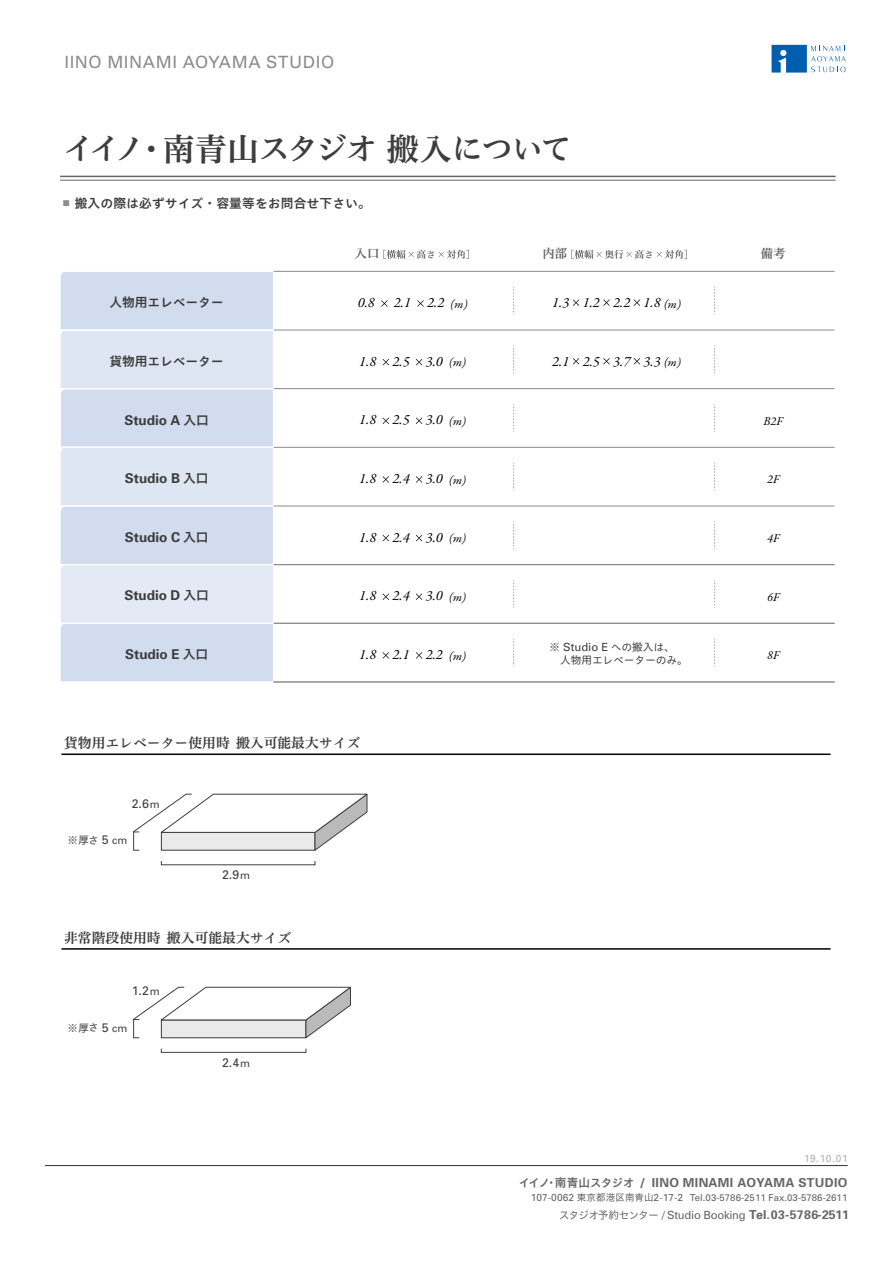
<style>
.page{position:relative;width:893px;height:1263px;background:#fff}
.page>*{position:absolute;margin:0;border:0;box-sizing:border-box;transform-origin:0 0}
.t1{font:30.6px "Hiragino UD Serif Std W6";letter-spacing:-.065em;color:#3d3d3d}
.t2{font:16.95px "Univers";letter-spacing:.035em;color:#8b8b8b}
.t3{font:italic 14.25px "Garamond Premr Pro";color:#000}
.t4{font:13.8px "Hiragino UD Serif Std W6";color:#3d3d3d}
.t5{font:700 13.5px "Univers";letter-spacing:-.005em;color:#3d3d3d}
.t6{font:12.75px "Hiragino UD Sans Std N W6";letter-spacing:.01em;color:#3d3d3d}
.t7{font:700 12.45px "Univers";letter-spacing:.02em;color:#656666}
.t8{font:700 12.45px "Univers";letter-spacing:.025em;color:#666}
.t9{font:12.45px "Univers";color:#404040}
.t10{font:12.45px "Hiragino UD Serif Std W6";color:#666}
.t11{font:12.3px "Hiragino UD Sans Std N W6";letter-spacing:.035em;color:#3d3d3d}
.t12{font:italic 12px "Garamond Premr Pro";color:#000}
.t13{font:11.25px "Univers";color:#3d3d3d}
.t14{font:10.5px "Hiragino UD Sans Std W4";color:#404040}
.t15{font:10.2px "Hiragino UD Sans Std W4";letter-spacing:.04em;color:#3d3d3d}
.t16{font:10.2px "Univers";color:#b2b2b2}
.t17{font:9.6px "Univers";letter-spacing:.005em;color:#646565}
.t18{font:9.3px "Hiragino UD Serif Std W6";color:#666}
.s1{font-size:31.95px}
.s2{font-size:12.3px}
.s3{font-size:12px}
.s4{font-size:12.75px}
.s5{font-family:"Hiragino UD Sans Std N W6";font-weight:400;font-size:12.75px}
.s6{font-size:13.2px}
.s7{font-size:10.5px}
.s8{font-size:10.05px}
.s9{font-family:"Univers";font-size:12.45px}
.s10{font-family:"Univers"}
.s11{font-family:"Hiragino UD Sans Std W4";font-size:10.65px}
.s12{font-family:"Hiragino UD Sans Std W4";font-size:10.2px}
.s13{font-size:10.65px}
.s14{font-family:"Hiragino UD Sans Std N W6";font-weight:400;font-size:11.25px}
.s15{font-family:"Hiragino UD Sans Std N W6";font-weight:400;font-size:11.7px}
.s16{font-size:10.2px;color:#656666}
.s17{font-family:"Hiragino UD Sans Std W4";color:#656666}
.s18{font-family:"Hiragino UD Sans Std W4";font-weight:400;font-size:10.2px}
.s19{font-family:"Hiragino UD Sans Std W4";font-weight:400;font-size:10.65px}
.s20{font-weight:400;font-size:11.25px}
</style>
<div class="page">
<hr style="left:60px;top:176px;width:776px;height:1px;background:#666">
<svg style="left:771px;top:45px;width:75px;height:28px"></svg>
<svg style="left:383px;top:250px;width:43px;height:9px"></svg>
<svg style="left:439px;top:250px;width:30px;height:9px"></svg>
<svg style="left:381px;top:300px;width:7px;height:7px"></svg>
<svg style="left:417px;top:300px;width:7px;height:7px"></svg>
<svg style="left:383px;top:359px;width:6px;height:6px"></svg>
<svg style="left:416px;top:359px;width:6px;height:6px"></svg>
<svg style="left:383px;top:417px;width:6px;height:7px"></svg>
<svg style="left:416px;top:417px;width:6px;height:7px"></svg>
<svg style="left:383px;top:476px;width:6px;height:7px"></svg>
<svg style="left:416px;top:476px;width:6px;height:7px"></svg>
<svg style="left:383px;top:535px;width:6px;height:6px"></svg>
<svg style="left:416px;top:535px;width:6px;height:6px"></svg>
<svg style="left:383px;top:593px;width:6px;height:7px"></svg>
<svg style="left:416px;top:593px;width:6px;height:7px"></svg>
<svg style="left:383px;top:652px;width:6px;height:7px"></svg>
<svg style="left:416px;top:652px;width:6px;height:7px"></svg>
<svg style="left:571px;top:250px;width:73px;height:9px"></svg>
<svg style="left:657px;top:250px;width:30px;height:9px"></svg>
<svg style="left:573px;top:299px;width:6px;height:7px"></svg>
<svg style="left:603px;top:299px;width:7px;height:7px"></svg>
<svg style="left:634px;top:299px;width:6px;height:7px"></svg>
<svg style="left:573px;top:358px;width:6px;height:6px"></svg>
<svg style="left:603px;top:358px;width:7px;height:6px"></svg>
<svg style="left:634px;top:358px;width:6px;height:6px"></svg>
<hr style="left:274px;top:271px;width:561px;height:1px;background:#8b8b8b">
<hr style="left:274px;top:330px;width:561px;height:1px;background:#8b8b8b">
<hr style="left:274px;top:388px;width:561px;height:1px;background:#8b8b8b">
<hr style="left:274px;top:447px;width:561px;height:1px;background:#8b8b8b">
<hr style="left:274px;top:506px;width:561px;height:1px;background:#8b8b8b">
<hr style="left:274px;top:564px;width:561px;height:1px;background:#8b8b8b">
<svg style="left:60px;top:270px;width:215px;height:413px;background:#d9e1f1"></svg>
<hr style="left:274px;top:623px;width:561px;height:1px;background:#8b8b8b">
<svg style="left:513px;top:287px;width:1px;height:27px"></svg>
<svg style="left:513px;top:346px;width:1px;height:27px"></svg>
<svg style="left:513px;top:404px;width:1px;height:28px"></svg>
<svg style="left:513px;top:463px;width:1px;height:27px"></svg>
<svg style="left:513px;top:522px;width:1px;height:27px"></svg>
<svg style="left:513px;top:580px;width:1px;height:28px"></svg>
<svg style="left:513px;top:639px;width:1px;height:27px"></svg>
<svg style="left:714px;top:287px;width:1px;height:27px"></svg>
<svg style="left:714px;top:346px;width:1px;height:27px"></svg>
<svg style="left:714px;top:404px;width:1px;height:28px"></svg>
<svg style="left:714px;top:463px;width:1px;height:27px"></svg>
<svg style="left:714px;top:522px;width:1px;height:27px"></svg>
<svg style="left:714px;top:580px;width:1px;height:28px"></svg>
<svg style="left:714px;top:639px;width:1px;height:27px"></svg>
<hr style="left:274px;top:682px;width:561px;height:1px;background:#8b8b8b">
<hr style="left:60px;top:330px;width:214px;height:1px;background:#fff">
<hr style="left:60px;top:388px;width:214px;height:1px;background:#fff">
<hr style="left:60px;top:447px;width:214px;height:1px;background:#fff">
<hr style="left:60px;top:505px;width:214px;height:1px;background:#fff">
<hr style="left:60px;top:564px;width:214px;height:1px;background:#fff">
<hr style="left:60px;top:180px;width:776px;height:1px;background:#666">
<hr style="left:45px;top:1165px;width:803px;height:1px;background:#333">
<div style="left:161px;top:861px;width:154px;height:4px;border:1px solid #404040"></div>
<svg style="left:133px;top:793px;width:235px;height:58px"></svg>
<hr style="left:62px;top:753px;width:769px;height:2px;background:#000">
<svg style="left:133px;top:986px;width:218px;height:52px"></svg>
<hr style="left:62px;top:948px;width:769px;height:2px;background:#000">
<p class="t2" style="left:64px;top:52px;width:271px">IINO MINAMI AOYAMA STUDIO</p>
<h1 class="t1" style="left:64px;top:126px;width:509px">イイノ<span class="s1">・南青山</span>スタジオ<span class="s1">搬入</span>について</h1>
<p class="t6" style="left:62px;top:193px;width:310px"><sup>■</sup> 搬入<span class="s2">の</span>際<span class="s2">は</span>必<span class="s2">ずサイズ</span>・容量等<span class="s2">をお</span>問合<span class="s2">せ</span>下<span class="s2">さい</span>。</p>
<p class="t10" style="left:355px;top:244px;width:26px">入口</p>
<p class="t18" style="left:426px;top:247px;width:11px">さ</p>
<p class="t3" style="left:358px;top:293px;width:19px">0.8</p>
<p class="t3" style="left:394px;top:293px;width:75px">2.1 2.2 <span class="s3">(m)</span></p>
<p class="t10" style="left:542px;top:244px;width:26px">内部</p>
<p class="t18" style="left:644px;top:247px;width:11px">さ</p>
<p class="t3" style="left:552px;top:293px;width:130px">1.3 1.2 2.2 1.8 <span class="s3">(m)</span></p>
<p class="t11" style="left:110px;top:293px;width:116px"><span class="s4">人物用</span>エレベーター</p>
<p class="t11" style="left:110px;top:352px;width:116px"><span class="s4">貨物用</span>エレベーター</p>
<p class="t3" style="left:359px;top:352px;width:108px">1.8 2.5 3.0 <span class="s3">(m)</span></p>
<p class="t5" style="left:124px;top:411px;width:86px">Studio A <span class="s5">入口</span></p>
<p class="t3" style="left:359px;top:411px;width:108px">1.8 2.5 3.0 <span class="s3">(m)</span></p>
<p class="t5" style="left:125px;top:470px;width:85px">Studio B <span class="s5">入口</span></p>
<p class="t3" style="left:359px;top:469px;width:108px">1.8 2.4 3.0 <span class="s3">(m)</span></p>
<p class="t5" style="left:125px;top:528px;width:85px">Studio C <span class="s5">入口</span></p>
<p class="t3" style="left:359px;top:528px;width:108px">1.8 2.4 3.0 <span class="s3">(m)</span></p>
<p class="t5" style="left:124px;top:587px;width:86px">Studio D <span class="s5">入口</span></p>
<p class="t3" style="left:359px;top:587px;width:108px">1.8 2.4 3.0 <span class="s3">(m)</span></p>
<p class="t5" style="left:125px;top:646px;width:84px">Studio E <span class="s5">入口</span></p>
<p class="t3" style="left:359px;top:645px;width:108px">1.8 2.1 2.2 <span class="s3">(m)</span></p>
<p class="t4" style="left:64px;top:732px;width:298px">貨物用<span class="s6">エレベーター</span>使用時 搬入可能最大<span class="s6">サイズ</span></p>
<p class="t9" style="left:132px;top:796px;width:30px">2.6<span class="s7">m</span></p>
<p class="t14" style="left:67px;top:832px;width:61px">※厚<span class="s8">さ</span> <span class="s9">5</span> <span class="s10">cm</span></p>
<p class="t9" style="left:222px;top:867px;width:30px">2.9<span class="s7">m</span></p>
<p class="t4" style="left:64px;top:927px;width:228px">非常階段使用時 搬入可能最大<span class="s6">サイズ</span></p>
<p class="t9" style="left:132px;top:983px;width:30px">1.2<span class="s7">m</span></p>
<p class="t14" style="left:67px;top:1020px;width:61px">※厚<span class="s8">さ</span> <span class="s9">5</span> <span class="s10">cm</span></p>
<p class="t9" style="left:222px;top:1054px;width:30px">2.4<span class="s7">m</span></p>
<p class="t3" style="left:552px;top:352px;width:130px">2.1 2.5 3.7 3.3 <span class="s3">(m)</span></p>
<p class="t13" style="left:549px;top:640px;width:127px"><span class="s11">※</span> Studio E <span class="s12">への</span><span class="s11">搬入</span><span class="s12">は</span><span class="s11">、</span></p>
<p class="t15" style="left:560px;top:652px;width:129px"><span class="s13">人物用</span>エレベーターのみ<span class="s13">。</span></p>
<p class="t10" style="left:761px;top:244px;width:26px">備考</p>
<p class="t12" style="left:764px;top:413px;width:21px">B2F</p>
<p class="t12" style="left:767px;top:472px;width:14px">2F</p>
<p class="t12" style="left:767px;top:530px;width:14px">4F</p>
<p class="t12" style="left:767px;top:589px;width:14px">6F</p>
<p class="t12" style="left:767px;top:648px;width:14px">8F</p>
<p class="t16" style="left:804px;top:1152px;width:45px">19.10.01</p>
<p class="t8" style="left:519px;top:1174px;width:330px"><span class="s14">イイノ</span><span class="s15">・南青山</span><span class="s14">スタジオ</span> / IINO MINAMI AOYAMA STUDIO</p>
<p class="t17" style="left:531px;top:1191px;width:318px"><span class="s16">107-0062</span> <span class="s17">東京都港区南青山</span><span class="s16">2-17-2</span> Tel.03-5786-2511 Fax.03-5786-2611</p>
<p class="t7" style="left:559px;top:1207px;width:291px"><span class="s18">スタジオ</span><span class="s19">予約</span><span class="s18">センター</span> <span class="s20">/ Studio Booking</span> Tel.03-5786-2511</p>
</div>
